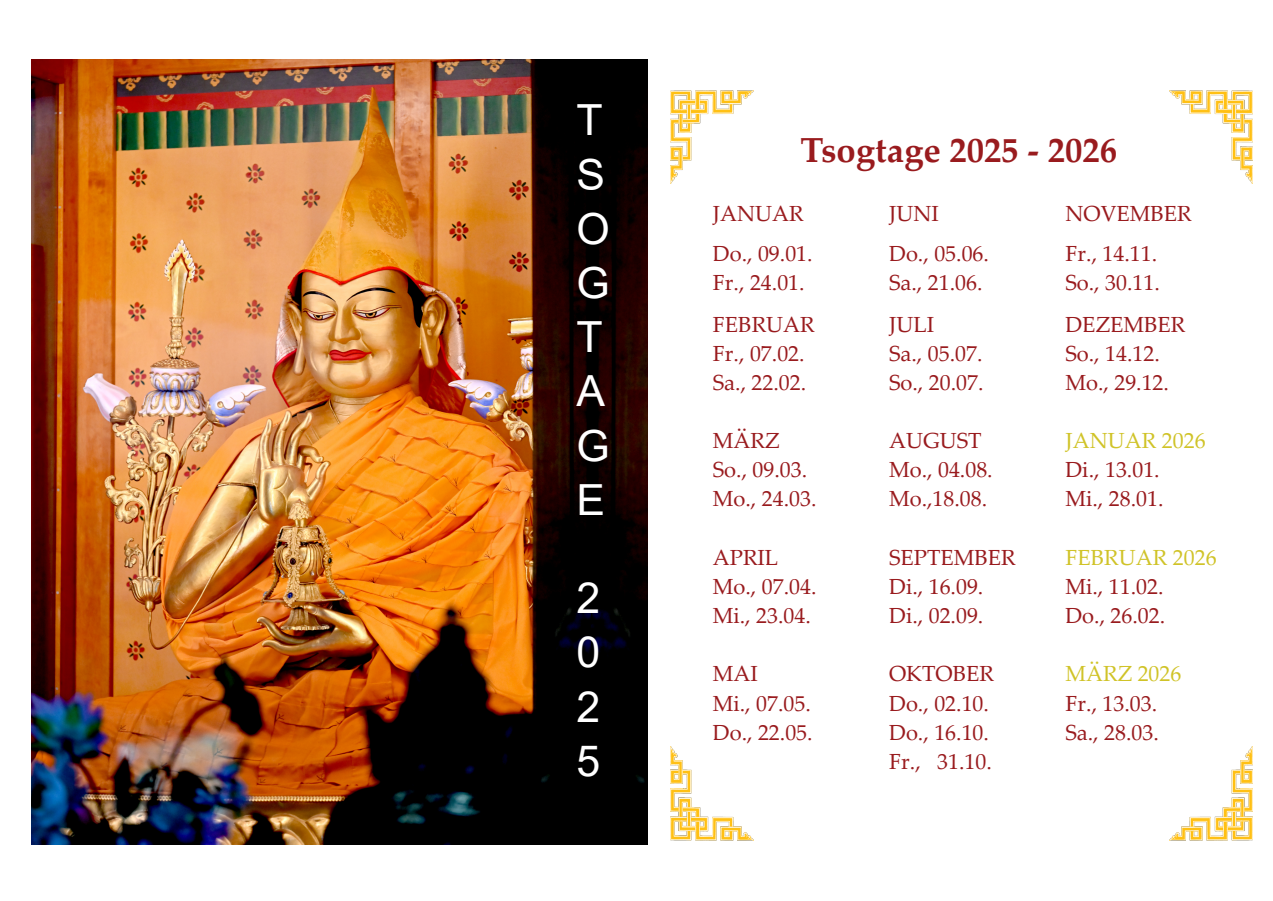
<style>
.page{position:relative;width:1273px;height:901px;background:#fff}
.page>*{position:absolute;margin:0;border:0;box-sizing:border-box;transform-origin:0 0}
.t1{font:42.7px/54.2px "Arial";color:#fff}
.t2{font:700 34.65px "Palatino Linotype";color:#991b1e}
.t3{font:21.7px/29.1px "Palatino Linotype";color:#991b1e}
.t4{font:21.7px "Palatino Linotype";color:#d0c328}
</style>
<div class="page">
<img style="left:671px;top:90px;width:82px;height:94px">
<img style="left:1170px;top:90px;width:82px;height:94px">
<img style="left:1170px;top:746px;width:82px;height:94px">
<img style="left:671px;top:746px;width:82px;height:94px">
<img style="left:31px;top:60px;width:560px;height:784px">
<img style="left:591px;top:60px;width:57px;height:784px">
<h1 class="t1" style="left:577px;top:97px;width:35px">T<br>S<br>O<br>G<br>T<br>A<br>G<br>E</h1>
<h1 class="t1" style="left:577px;top:575px;width:25px;text-align:justify">2<br>0<br>2<br>5</h1>
<h2 class="t2" style="left:800px;top:137px;width:318px">Tsogtage 2025 - 2026</h2>
<p class="t3" style="left:713px;top:196px;width:101px;line-height:39.6px">JANUAR<br>Do., 09.01.</p>
<p class="t3" style="left:713px;top:264px;width:104px;line-height:41.6px">Fr., 24.01.<br>FEBRUAR</p>
<p class="t3" style="left:713px;top:341px;width:95px">Fr., 07.02.<br>Sa., 22.02.</p>
<p class="t3" style="left:713px;top:428px;width:105px">MÄRZ<br>So., 09.03.<br>Mo., 24.03.</p>
<p class="t3" style="left:713px;top:545px;width:105px">APRIL<br>Mo., 07.04.<br>Mi., 23.04.</p>
<p class="t3" style="left:713px;top:662px;width:101px">MAI<br>Mi., 07.05.<br>Do., 22.05.</p>
<p class="t3" style="left:889px;top:196px;width:101px;line-height:39.6px">JUNI<br>Do., 05.06.</p>
<p class="t3" style="left:889px;top:264px;width:95px;line-height:41.6px">Sa., 21.06.<br>JULI</p>
<p class="t3" style="left:889px;top:341px;width:96px">Sa., 05.07.<br>So., 20.07.</p>
<p class="t3" style="left:889px;top:428px;width:105px">AUGUST<br>Mo., 04.08.<br>Mo.,18.08.</p>
<p class="t3" style="left:889px;top:545px;width:128px">SEPTEMBER<br>Di., 16.09.<br>Di., 02.09.</p>
<p class="t3" style="left:889px;top:662px;width:106px">OKTOBER<br>Do., 02.10.<br>Do., 16.10.<br>Fr., 31.10.</p>
<p class="t3" style="left:1065px;top:196px;width:128px;line-height:39.6px">NOVEMBER<br>Fr., 14.11.</p>
<p class="t3" style="left:1065px;top:264px;width:122px;line-height:41.6px">So., 30.11.<br>DEZEMBER</p>
<p class="t3" style="left:1065px;top:341px;width:105px">So., 14.12.<br>Mo., 29.12.</p>
<p class="t4" style="left:1065px;top:432px;width:142px">JANUAR 2026</p>
<p class="t3" style="left:1065px;top:458px;width:100px">Di., 13.01.<br>Mi., 28.01.</p>
<p class="t4" style="left:1065px;top:548px;width:153px">FEBRUAR 2026</p>
<p class="t3" style="left:1065px;top:574px;width:101px">Mi., 11.02.<br>Do., 26.02.</p>
<p class="t4" style="left:1065px;top:665px;width:118px">MÄRZ 2026</p>
<p class="t3" style="left:1065px;top:691px;width:95px">Fr., 13.03.<br>Sa., 28.03.</p>
</div>
